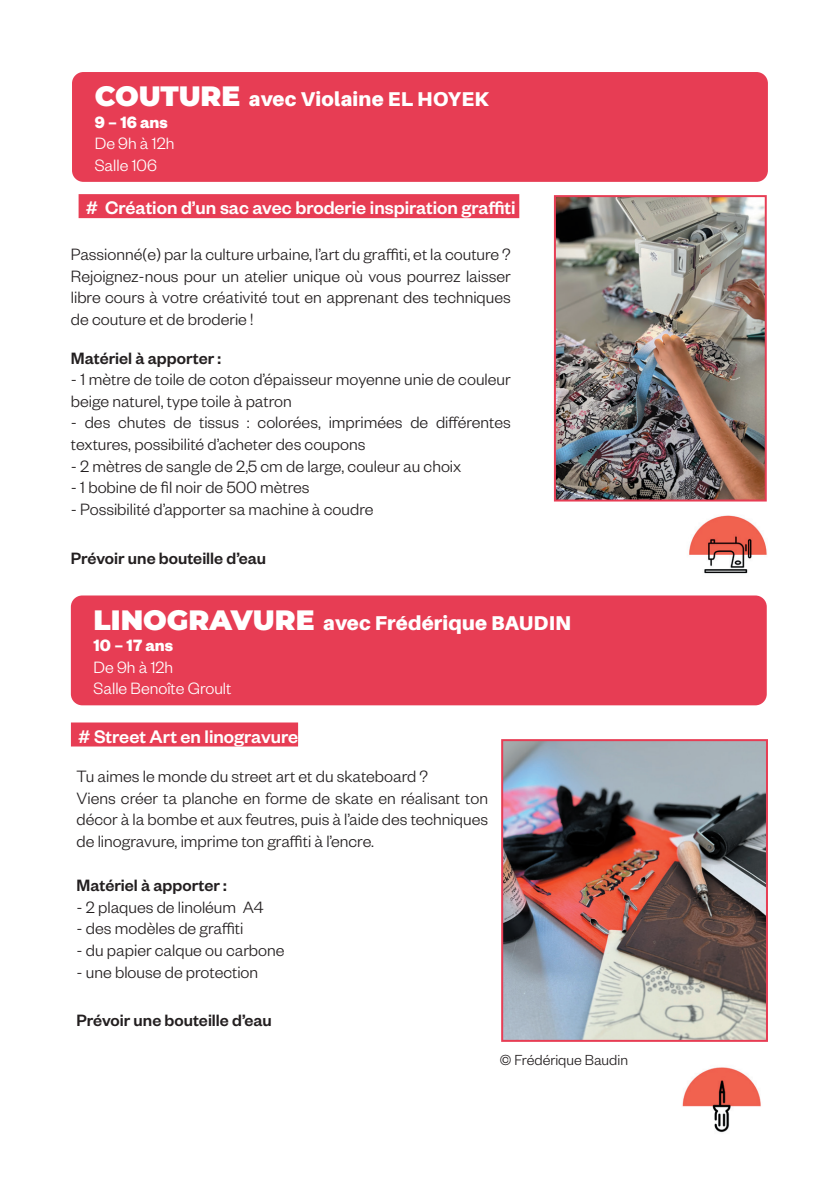
<style>
.page{position:relative;width:840px;height:1191px;background:#fff}
.page>*{position:absolute;margin:0;border:0;box-sizing:border-box;transform-origin:0 0}
.t1{font:500 20px "Founders Grotesk";color:#fff}
.t2{font:900 20px "Aileron";letter-spacing:.01em;color:#fff}
.t3{font:300 18px/21.6px "Founders Grotesk";color:#231f20}
.t4{font:500 18px "Founders Grotesk";color:#231f20}
.t5{font:300 18px/21.6px "Founders Grotesk";color:#fff}
.t6{font:700 18px "Founders Grotesk";color:#fff}
.t7{font:300 16px "Founders Grotesk";color:#231f20}
.s1{font-family:"Montserrat";font-size:28px}
</style>
<div class="page">
<img style="left:681px;top:501px;width:86px;height:73px">
<div style="left:72px;top:72px;width:695px;height:110px;background:#e73d54;border-radius:11px"></div>
<div style="left:79px;top:194px;width:440px;height:24px;background:#e73d54"></div>
<img style="left:556px;top:198px;width:207px;height:300px">
<div style="left:553px;top:195px;width:213px;height:306px;border:2px solid #e73d54"></div>
<div style="left:71px;top:595px;width:695px;height:110px;background:#e73d54;border-radius:11px"></div>
<div style="left:71px;top:722px;width:227px;height:24px;background:#e73d54"></div>
<img style="left:504px;top:742px;width:260px;height:296px">
<div style="left:501px;top:739px;width:266px;height:302px;border:2px solid #e73d54"></div>
<img style="left:682px;top:1067px;width:79px;height:66px">
<p class="t2" style="left:95px;top:87px;width:396px"><span class="s1">COUTURE</span> avec Violaine EL HOYEK</p>
<p class="t6" style="left:95px;top:110px;width:75px">9 – 16 ans</p>
<p class="t5" style="left:95px;top:132px;width:81px">De 9h à 12h<br>Salle 106</p>
<p class="t1" style="left:86px;top:195px;width:431px"># Création d’un sac avec broderie inspiration graffiti</p>
<p class="t3" style="left:71px;top:243px;width:441px;text-align:justify">Passionné(e) par la culture urbaine, l’art du graffiti, et la couture ?<br>Rejoignez-nous pour un atelier unique où vous pourrez laisser libre cours à votre créativité tout en apprenant des techniques de couture et de broderie !</p>
<p class="t4" style="left:71px;top:346px;width:152px">Matériel à apporter :</p>
<p class="t3" style="left:71px;top:368px;width:441px">- 1 mètre de toile de coton d’épaisseur moyenne unie de couleur beige naturel, type toile à patron</p>
<p class="t3" style="left:71px;top:411px;width:441px">- des chutes de tissus : colorées, imprimées de différentes textures, possibilité d’acheter des coupons</p>
<p class="t3" style="left:71px;top:454px;width:392px">- 2 mètres de sangle de 2,5 cm de large, couleur au choix</p>
<p class="t3" style="left:71px;top:476px;width:240px">- 1 bobine de fil noir de 500 mètres</p>
<p class="t3" style="left:71px;top:497px;width:304px">- Possibilité d’apporter sa machine à coudre</p>
<p class="t4" style="left:71px;top:546px;width:197px">Prévoir une bouteille d’eau</p>
<p class="t2" style="left:93px;top:611px;width:479px"><span class="s1">LINOGRAVURE</span> avec Frédérique BAUDIN</p>
<p class="t6" style="left:93px;top:634px;width:81px">10 – 17 ans</p>
<p class="t5" style="left:93px;top:655px;width:139px">De 9h à 12h<br>Salle Benoîte Groult</p>
<p class="t1" style="left:78px;top:723px;width:221px"># Street Art en linogravure</p>
<p class="t3" style="left:76px;top:764px;width:413px">Tu aimes le monde du street art et du skateboard ?<br>Viens créer ta planche en forme de skate en réalisant ton décor à la bombe et aux feutres, puis à l’aide des techniques de linogravure, imprime ton graffiti à l’encre.</p>
<p class="t4" style="left:76px;top:874px;width:152px">Matériel à apporter :</p>
<p class="t3" style="left:76px;top:895px;width:188px">- 2 plaques de linoléum A4</p>
<p class="t3" style="left:76px;top:917px;width:168px">- des modèles de graffiti</p>
<p class="t3" style="left:76px;top:938px;width:209px">- du papier calque ou carbone</p>
<p class="t3" style="left:76px;top:960px;width:183px">- une blouse de protection</p>
<p class="t4" style="left:76px;top:1009px;width:197px">Prévoir une bouteille d’eau</p>
<p class="t7" style="left:499px;top:1050px;width:129px">© Frédérique Baudin</p>
</div>
